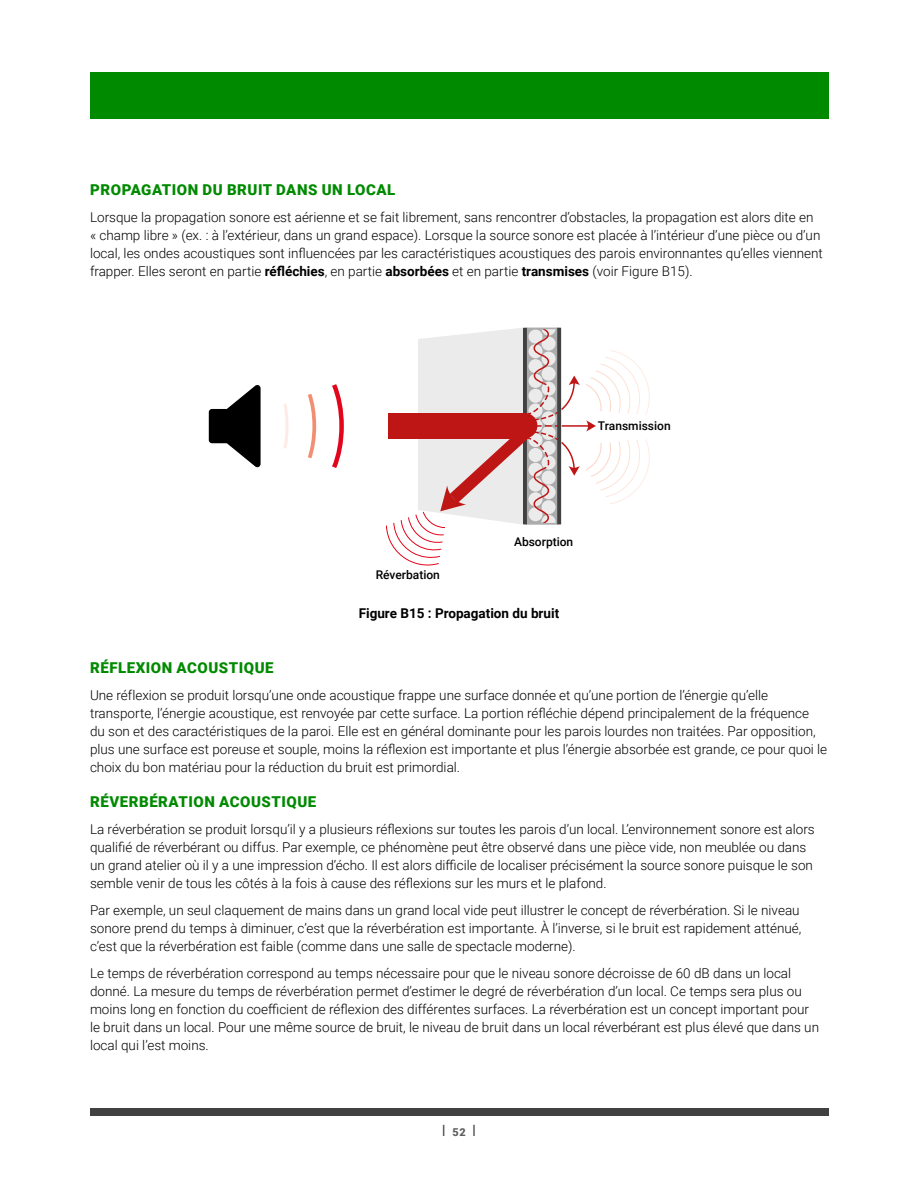
<style>
.page{position:relative;width:918px;height:1188px;background:#fff}
.page>*{position:absolute;margin:0;border:0;box-sizing:border-box;transform-origin:0 0}
.t1{font:900 15px "Roboto";letter-spacing:.035em;color:#008a00}
.t2{font:300 13.5px/18px "Roboto";color:#000}
.t3{font:700 13.5px "Roboto";color:#000}
.t4{font:500 12px "Roboto";color:#000}
.t5{font:900 10.8px "Roboto";color:#5e5e5e}
.s1{font-weight:700}
</style>
<div class="page">
<div style="left:90px;top:72px;width:738px;height:47px;background:#008a00"></div>
<div style="left:90px;top:1109px;width:738px;height:7px;background:#414141"></div>
<svg style="left:209px;top:385px;width:52px;height:82px"></svg>
<svg style="left:283px;top:404px;width:5px;height:45px"></svg>
<svg style="left:308px;top:394px;width:8px;height:64px"></svg>
<svg style="left:332px;top:384px;width:12px;height:84px"></svg>
<svg style="left:386px;top:327px;width:264px;height:239px"></svg>
<p class="t1" style="left:90px;top:179px;width:307px">PROPAGATION DU BRUIT DANS UN LOCAL</p>
<p class="t2" style="left:90px;top:208px;width:734px">Lorsque la propagation sonore est aérienne et se fait librement, sans rencontrer d’obstacles, la propagation est alors dite en « champ libre » (ex. : à l’extérieur, dans un grand espace). Lorsque la source sonore est placée à l’intérieur d’une pièce ou d’un local, les ondes acoustiques sont influencées par les caractéristiques acoustiques des parois environnantes qu’elles viennent frapper. Elles seront en partie <span class="s1">réfléchies</span>, en partie <span class="s1">absorbées</span> et en partie <span class="s1">transmises</span> (voir Figure B15).</p>
<p class="t4" style="left:598px;top:417px;width:74px">Transmission</p>
<p class="t4" style="left:514px;top:534px;width:61px">Absorption</p>
<p class="t4" style="left:376px;top:566px;width:66px">Réverbation</p>
<p class="t3" style="left:359px;top:604px;width:202px">Figure B15 : Propagation du bruit</p>
<p class="t1" style="left:90px;top:658px;width:185px">RÉFLEXION ACOUSTIQUE</p>
<p class="t2" style="left:90px;top:686px;width:739px">Une réflexion se produit lorsqu’une onde acoustique frappe une surface donnée et qu’une portion de l’énergie qu’elle transporte, l’énergie acoustique, est renvoyée par cette surface. La portion réfléchie dépend principalement de la fréquence du son et des caractéristiques de la paroi. Elle est en général dominante pour les parois lourdes non traitées. Par opposition, plus une surface est poreuse et souple, moins la réflexion est importante et plus l’énergie absorbée est grande, ce pour quoi le choix du bon matériau pour la réduction du bruit est primordial.</p>
<p class="t1" style="left:90px;top:791px;width:227px">RÉVERBÉRATION ACOUSTIQUE</p>
<p class="t2" style="left:90px;top:820px;width:726px">La réverbération se produit lorsqu’il y a plusieurs réflexions sur toutes les parois d’un local. L’environnement sonore est alors qualifié de réverbérant ou diffus. Par exemple, ce phénomène peut être observé dans une pièce vide, non meublée ou dans un grand atelier où il y a une impression d’écho. Il est alors difficile de localiser précisément la source sonore puisque le son semble venir de tous les côtés à la fois à cause des réflexions sur les murs et le plafond.</p>
<p class="t2" style="left:90px;top:901px;width:713px">Par exemple, un seul claquement de mains dans un grand local vide peut illustrer le concept de réverbération. Si le niveau sonore prend du temps à diminuer, c’est que la réverbération est importante. À l’inverse, si le bruit est rapidement atténué, c’est que la réverbération est faible (comme dans une salle de spectacle moderne).</p>
<p class="t2" style="left:90px;top:964px;width:731px">Le temps de réverbération correspond au temps nécessaire pour que le niveau sonore décroisse de 60 dB dans un local donné. La mesure du temps de réverbération permet d’estimer le degré de réverbération d’un local. Ce temps sera plus ou moins long en fonction du coefficient de réflexion des différentes surfaces. La réverbération est un concept important pour le bruit dans un local. Pour une même source de bruit, le niveau de bruit dans un local réverbérant est plus élevé que dans un local qui l’est moins.</p>
<p class="t5" style="left:452px;top:1125px;width:15px">52</p>
</div>
